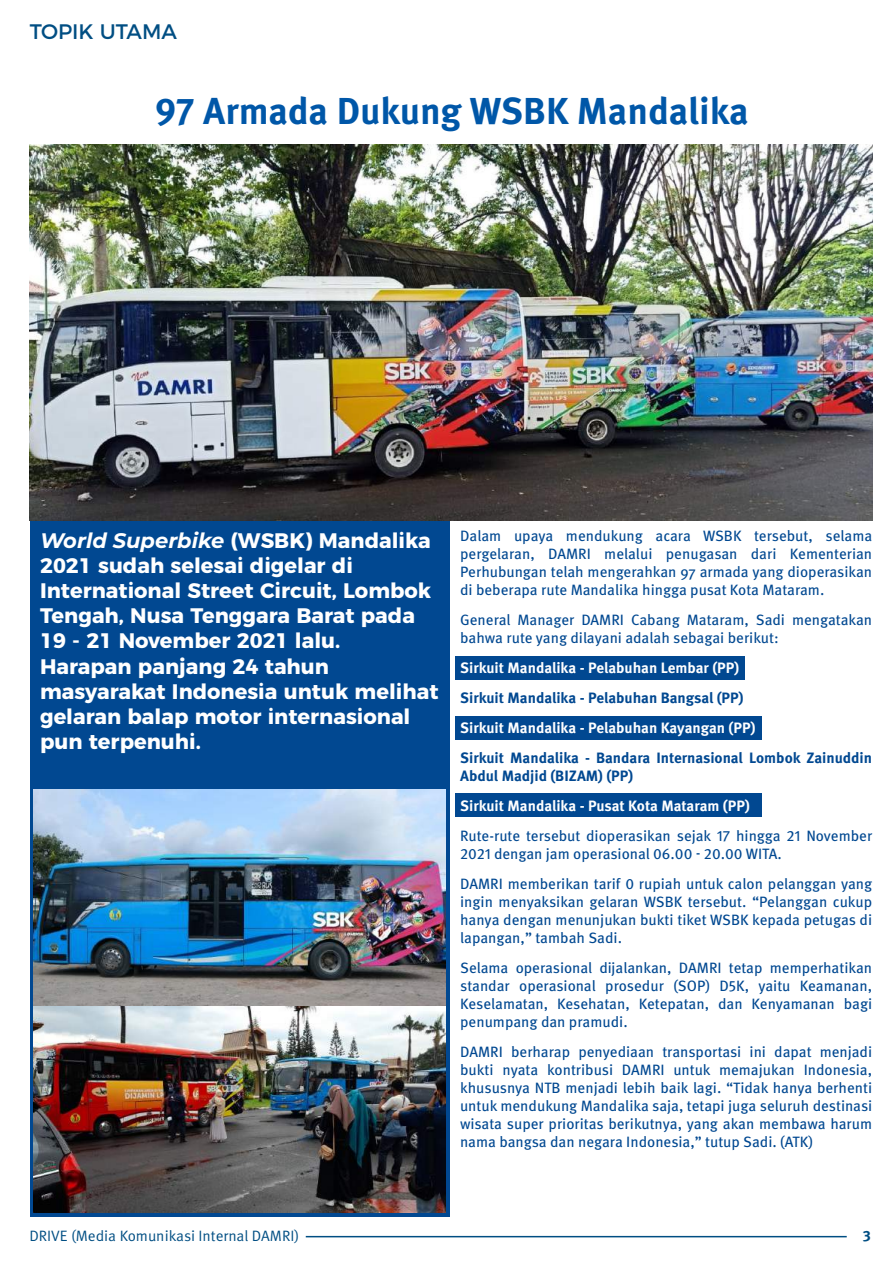
<style>
.page{position:relative;width:893px;height:1263px;background:#fff}
.page>*{position:absolute;margin:0;border:0;box-sizing:border-box;transform-origin:0 0}
.t1{font:700 37.5px "Meta Pro";letter-spacing:-.005em;color:#0057a8}
.t2{font:700 21px/25.2px "Montserrat";color:#fff}
.t3{font:21px "Montserrat";color:#004e83}
.t4{font:15px/18px "Meta Pro";color:#014891;text-align:justify}
.t5{font:700 15px "Meta Pro";color:#fff}
.t6{font:700 15px/18px "Meta Pro";color:#014891}
.t7{font:15px "Meta Pro";color:#004e83}
.t8{font:700 15px "Meta Pro";color:#004e83}
.s1{font-style:italic}
</style>
<div class="page">
<div style="left:455px;top:794px;width:307px;height:22px;background:#014891"></div>
<div style="left:455px;top:717px;width:307px;height:23px;background:#014891"></div>
<div style="left:455px;top:656px;width:290px;height:23px;background:#014891"></div>
<div style="left:30px;top:520px;width:420px;height:696px;background:#014891"></div>
<img style="left:29px;top:144px;width:844px;height:377px">
<img style="left:33px;top:789px;width:412px;height:217px">
<img style="left:33px;top:1006px;width:412px;height:206px">
<hr style="left:306px;top:1236px;width:541px;height:1px;background:#004e83">
<h2 class="t3" style="left:30px;top:14px;width:149px">TOPIK UTAMA</h2>
<h1 class="t1" style="left:155px;top:87px;width:595px">97 Armada Dukung WSBK Mandalika</h1>
<p class="t2" style="left:40px;top:526px;width:400px"><span class="s1">World Superbike</span> (WSBK) Mandalika<br>2021 sudah selesai digelar di<br>International Street Circuit, Lombok<br>Tengah, Nusa Tenggara Barat pada<br>19 - 21 November 2021 lalu.<br>Harapan panjang 24 tahun masyarakat Indonesia untuk melihat gelaran balap motor internasional pun terpenuhi.</p>
<p class="t4" style="left:460px;top:528px;width:414px">Dalam upaya mendukung acara WSBK tersebut, selama pergelaran, DAMRI melalui penugasan dari Kementerian Perhubungan telah mengerahkan 97 armada yang dioperasikan di beberapa rute Mandalika hingga pusat Kota Mataram.</p>
<p class="t4" style="left:460px;top:612px;width:414px">General Manager DAMRI Cabang Mataram, Sadi mengatakan bahwa rute yang dilayani adalah sebagai berikut:</p>
<p class="t5" style="left:460px;top:659px;width:281px">Sirkuit Mandalika - Pelabuhan Lembar (PP)</p>
<p class="t6" style="left:460px;top:690px;width:285px">Sirkuit Mandalika - Pelabuhan Bangsal (PP)</p>
<p class="t5" style="left:460px;top:719px;width:297px">Sirkuit Mandalika - Pelabuhan Kayangan (PP)</p>
<p class="t6" style="left:460px;top:750px;width:414px">Sirkuit Mandalika - Bandara Internasional Lombok Zainuddin<br>Abdul Madjid (BIZAM) (PP)</p>
<p class="t5" style="left:460px;top:797px;width:291px">Sirkuit Mandalika - Pusat Kota Mataram (PP)</p>
<p class="t4" style="left:460px;top:828px;width:414px">Rute-rute tersebut dioperasikan sejak 17 hingga 21 November<br>2021 dengan jam operasional 06.00 - 20.00 WITA.</p>
<p class="t4" style="left:460px;top:876px;width:414px">DAMRI memberikan tarif 0 rupiah untuk calon pelanggan yang ingin menyaksikan gelaran WSBK tersebut. “Pelanggan cukup hanya dengan menunjukan bukti tiket WSBK kepada petugas di lapangan,” tambah Sadi.</p>
<p class="t4" style="left:460px;top:960px;width:414px">Selama operasional dĳalankan, DAMRI tetap memperhatikan standar operasional prosedur (SOP) D5K, yaitu Keamanan, Keselamatan, Kesehatan, Ketepatan, dan Kenyamanan bagi penumpang dan pramudi.</p>
<p class="t4" style="left:460px;top:1044px;width:414px">DAMRI berharap penyediaan transportasi ini dapat menjadi bukti nyata kontribusi DAMRI untuk memajukan Indonesia, khususnya NTB menjadi lebih baik lagi. “Tidak hanya berhenti untuk mendukung Mandalika saja, tetapi juga seluruh destinasi wisata super prioritas berikutnya, yang akan membawa harum nama bangsa dan negara Indonesia,” tutup Sadi. (ATK)</p>
<p class="t7" style="left:29px;top:1226px;width:271px">DRIVE (Media Komunikasi Internal DAMRI)</p>
<p class="t8" style="left:863px;top:1226px;width:10px">3</p>
</div>
